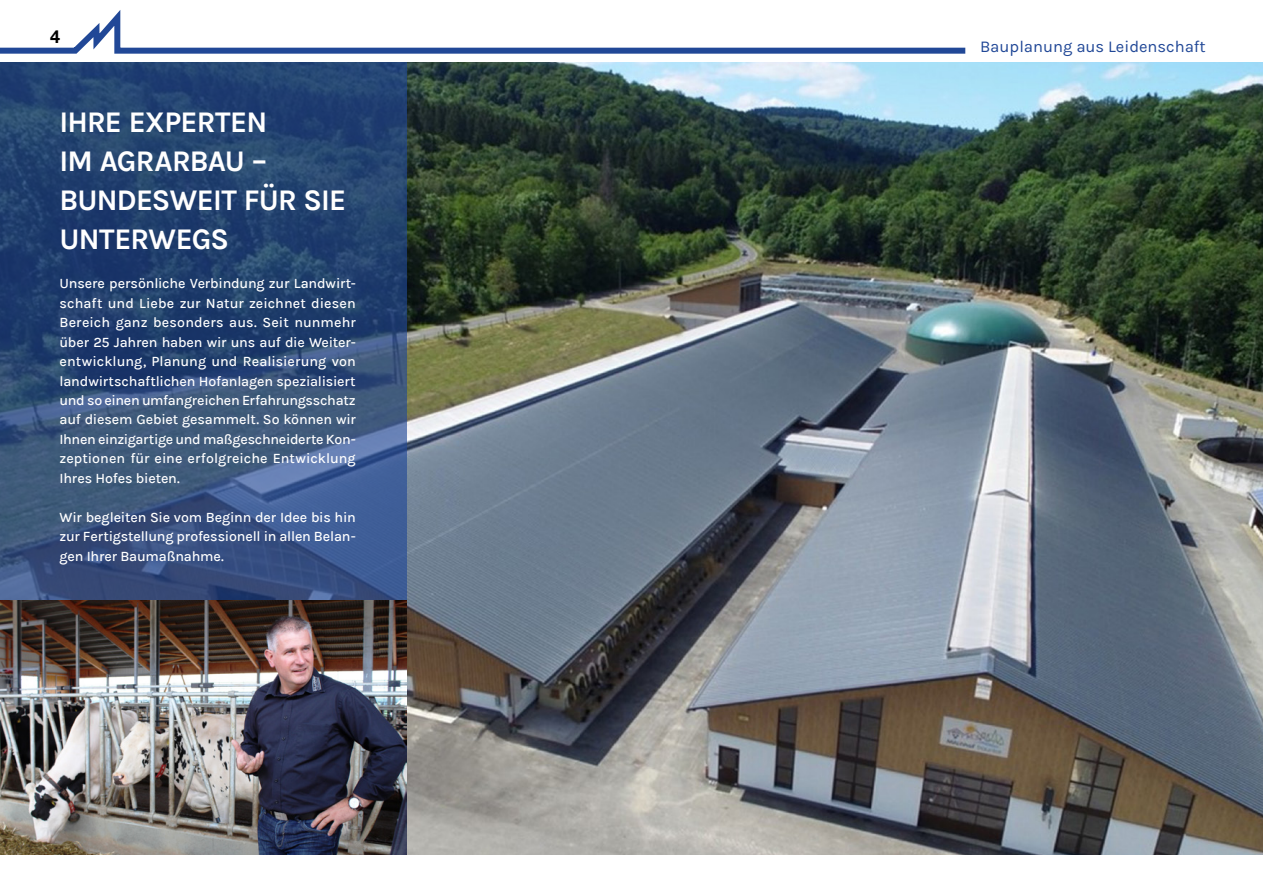
<style>
.page{position:relative;width:1263px;height:893px;background:#fff}
.page>*{position:absolute;margin:0;border:0;box-sizing:border-box;transform-origin:0 0}
.t1{font:700 30px/39px "Karla";letter-spacing:-.03em;color:#fff}
.t2{font:700 18px "Helvetica Neue LT Std";color:#000}
.t3{font:16.5px "Karla";color:#214897}
.t4{font:500 14.25px/19.5px "Karla";letter-spacing:-.01em;color:#fff;text-align:justify}
</style>
<div class="page">
<img style="left:407px;top:63px;width:856px;height:792px">
<img style="left:0;top:600px;width:407px;height:255px">
<svg style="left:0;top:63px;width:407px;height:537px;background:#2d4a77"></svg>
<svg style="left:0;top:10px;width:966px;height:44px"></svg>
<p class="t2" style="left:50px;top:25px;width:12px">4</p>
<h1 class="t1" style="left:60px;top:103px;width:288px">IHRE EXPERTEN<br>IM AGRARBAU –<br>BUNDESWEIT FÜR SIE<br>UNTERWEGS</h1>
<p class="t4" style="left:60px;top:273px;width:298px">Unsere persönliche Verbindung zur Landwirt&shy;schaft und Liebe zur Natur zeichnet diesen Bereich ganz besonders aus. Seit nunmehr über 25 Jahren haben wir uns auf die Weiter&shy;entwicklung, Planung und Realisierung von landwirtschaftlichen Hofanlagen spezialisiert und so einen umfangreichen Erfahrungsschatz auf diesem Gebiet gesammelt. So können wir Ihnen einzigartige und maßgeschneiderte Kon&shy;zeptionen für eine erfolgreiche Entwicklung Ihres Hofes bieten.</p>
<p class="t4" style="left:60px;top:507px;width:298px">Wir begleiten Sie vom Beginn der Idee bis hin zur Fertigstellung professionell in allen Belan&shy;gen Ihrer Baumaßnahme.</p>
<p class="t3" style="left:980px;top:38px;width:227px">Bauplanung aus Leidenschaft</p>
</div>
